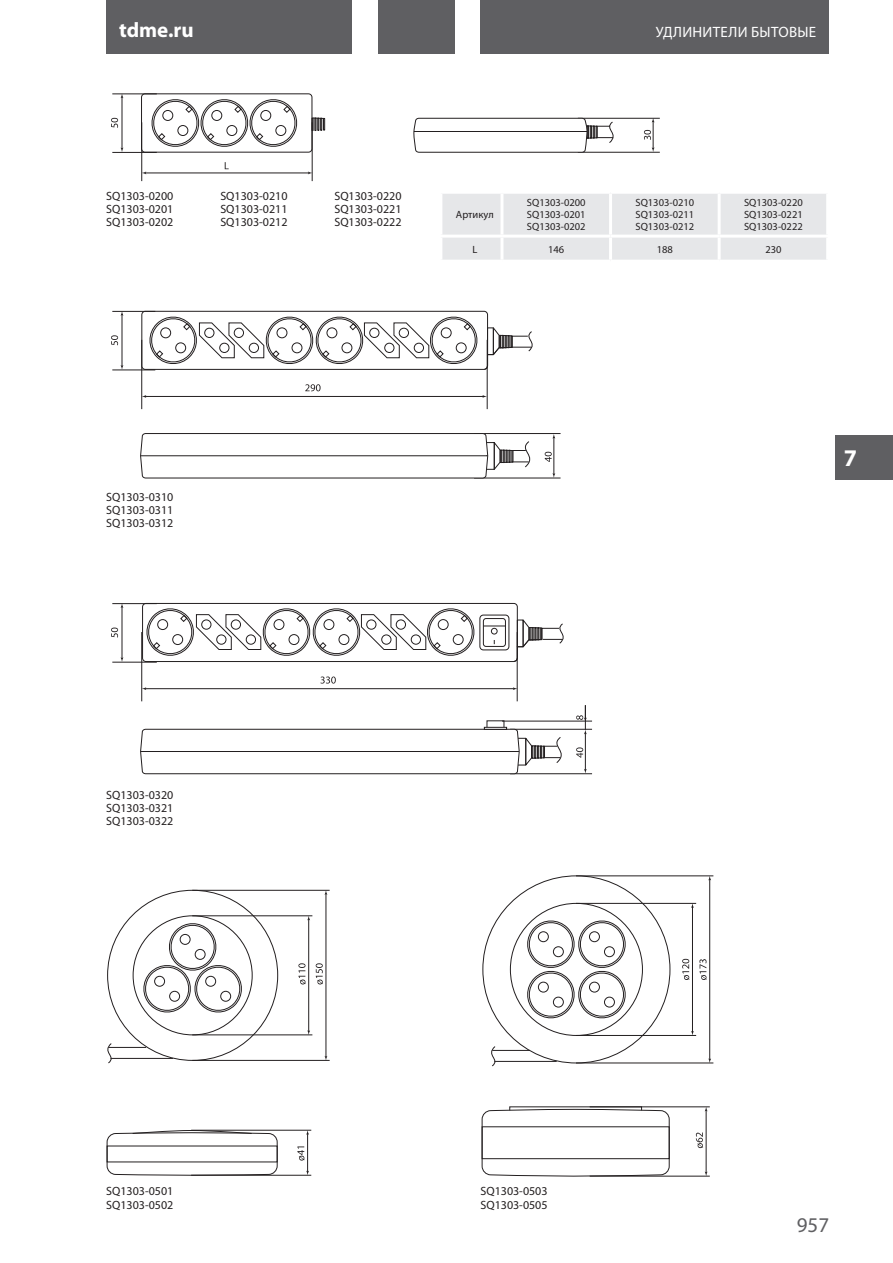
<style>
.page{position:relative;width:893px;height:1263px;background:#fff}
.page>*{position:absolute;margin:0;border:0;box-sizing:border-box;transform-origin:0 0}
.t1{font:700 24px "Myriad Pro";color:#fff}
.t2{font:700 21px "Myriad Pro";color:#fff}
.t3{font:21px "Myriad Pro";color:#5f5f62}
.t4{font:15px "Myriad Pro";letter-spacing:.02em;color:#fff}
.Подпись_чертежа{font:12px "Myriad Pro";color:#231f20}
.Таблица{font:10.5px "Myriad Pro";color:#231f20}
</style>
<div class="page">
<div style="left:480px;top:0;width:349px;height:54px;background:#5f5f62"></div>
<div style="left:378px;top:0;width:77px;height:54px;background:#5f5f62"></div>
<div style="left:106px;top:0;width:245px;height:54px;background:#5f5f62"></div>
<div style="left:835px;top:435px;width:58px;height:44px;background:#5f5f62"></div>
<div style="left:141px;top:311px;width:347px;height:59px;border:1px solid #231f20;border-radius:3px"></div>
<hr style="left:141px;top:340px;width:1px;height:69px;background:#231f20">
<hr style="left:487px;top:340px;width:1px;height:69px;background:#231f20">
<hr style="left:145px;top:396px;width:339px;height:1px;background:#231f20">
<hr style="left:112px;top:311px;width:43px;height:1px;background:#231f20">
<hr style="left:112px;top:370px;width:43px;height:1px;background:#231f20">
<hr style="left:122px;top:314px;width:1px;height:53px;background:#231f20">
<svg style="left:305px;top:384px;width:16px;height:7px"></svg>
<svg style="left:111px;top:335px;width:7px;height:10px"></svg>
<svg style="left:147px;top:314px;width:386px;height:56px"></svg>
<hr style="left:474px;top:433px;width:87px;height:1px;background:#231f20">
<hr style="left:474px;top:478px;width:87px;height:1px;background:#231f20">
<hr style="left:554px;top:437px;width:1px;height:38px;background:#231f20">
<svg style="left:552px;top:434px;width:3px;height:5px"></svg>
<svg style="left:552px;top:473px;width:3px;height:5px"></svg>
<svg style="left:545px;top:452px;width:7px;height:10px"></svg>
<svg style="left:140px;top:433px;width:398px;height:46px"></svg>
<hr style="left:141px;top:455px;width:346px;height:1px;background:#231f20">
<div style="left:142px;top:603px;width:376px;height:59px;border:1px solid #231f20;border-radius:3px"></div>
<div style="left:479px;top:615px;width:30px;height:35px;border:1px solid #231f20;border-radius:3px"></div>
<div style="left:483px;top:618px;width:23px;height:29px;border:1px solid #231f20;border-radius:3px"></div>
<svg style="left:483px;top:626px;width:22px;height:8px"></svg>
<hr style="left:141px;top:632px;width:1px;height:69px;background:#231f20">
<hr style="left:517px;top:632px;width:1px;height:69px;background:#231f20">
<hr style="left:145px;top:688px;width:369px;height:1px;background:#231f20">
<hr style="left:112px;top:603px;width:45px;height:1px;background:#231f20">
<hr style="left:112px;top:662px;width:45px;height:1px;background:#231f20">
<hr style="left:122px;top:606px;width:1px;height:53px;background:#231f20">
<svg style="left:320px;top:676px;width:16px;height:8px"></svg>
<svg style="left:111px;top:627px;width:7px;height:10px"></svg>
<svg style="left:513px;top:618px;width:51px;height:44px"></svg>
<hr style="left:502px;top:721px;width:90px;height:1px;background:#231f20">
<hr style="left:510px;top:729px;width:82px;height:1px;background:#231f20">
<hr style="left:510px;top:773px;width:82px;height:1px;background:#231f20">
<hr style="left:585px;top:733px;width:1px;height:37px;background:#231f20">
<svg style="left:576px;top:747px;width:7px;height:11px"></svg>
<svg style="left:576px;top:705px;width:11px;height:29px"></svg>
<svg style="left:140px;top:728px;width:430px;height:46px"></svg>
<hr style="left:141px;top:751px;width:378px;height:1px;background:#231f20">
<div style="left:484px;top:727px;width:23px;height:3px;border:1px solid #231f20"></div>
<svg style="left:146px;top:608px;width:329px;height:48px"></svg>
<div style="left:141px;top:93px;width:171px;height:60px;border:1px solid #231f20;border-radius:3px"></div>
<svg style="left:151px;top:99px;width:147px;height:48px"></svg>
<svg style="left:312px;top:118px;width:13px;height:13px"></svg>
<hr style="left:141px;top:122px;width:1px;height:59px;background:#231f20">
<hr style="left:312px;top:122px;width:1px;height:59px;background:#231f20">
<hr style="left:145px;top:173px;width:164px;height:1px;background:#231f20">
<hr style="left:112px;top:94px;width:45px;height:1px;background:#231f20">
<hr style="left:112px;top:152px;width:45px;height:1px;background:#231f20">
<hr style="left:122px;top:97px;width:1px;height:52px;background:#231f20">
<svg style="left:111px;top:118px;width:7px;height:10px"></svg>
<hr style="left:578px;top:118px;width:82px;height:1px;background:#231f20">
<hr style="left:578px;top:152px;width:82px;height:1px;background:#231f20">
<svg style="left:644px;top:118px;width:10px;height:34px"></svg>
<svg style="left:413px;top:118px;width:207px;height:35px"></svg>
<hr style="left:414px;top:131px;width:173px;height:1px;background:#231f20">
<div style="left:442px;top:194px;width:384px;height:66px;background:#e6e7e9"></div>
<hr style="left:500px;top:194px;width:3px;height:41px;background:#fff">
<hr style="left:609px;top:194px;width:3px;height:41px;background:#fff">
<hr style="left:718px;top:194px;width:3px;height:41px;background:#fff">
<hr style="left:439px;top:235px;width:63px;height:3px;background:#fff">
<hr style="left:502px;top:235px;width:109px;height:3px;background:#fff">
<hr style="left:500px;top:238px;width:3px;height:22px;background:#fff">
<hr style="left:611px;top:235px;width:108px;height:3px;background:#fff">
<hr style="left:609px;top:238px;width:3px;height:22px;background:#fff">
<hr style="left:719px;top:235px;width:110px;height:3px;background:#fff">
<hr style="left:718px;top:238px;width:3px;height:22px;background:#fff">
<svg style="left:141px;top:920px;width:103px;height:95px"></svg>
<hr style="left:111px;top:1058px;width:62px;height:1px;background:#231f20">
<hr style="left:109px;top:1047px;width:37px;height:1px;background:#231f20">
<svg style="left:107px;top:1043px;width:10px;height:21px"></svg>
<hr style="left:192px;top:1060px;width:138px;height:1px;background:#231f20">
<hr style="left:192px;top:890px;width:138px;height:1px;background:#231f20">
<hr style="left:192px;top:915px;width:120px;height:1px;background:#231f20">
<hr style="left:192px;top:1034px;width:120px;height:1px;background:#231f20">
<hr style="left:326px;top:893px;width:1px;height:164px;background:#231f20">
<svg style="left:316px;top:963px;width:7px;height:21px"></svg>
<hr style="left:308px;top:919px;width:1px;height:113px;background:#231f20">
<svg style="left:298px;top:963px;width:8px;height:21px"></svg>
<hr style="left:191px;top:1130px;width:120px;height:1px;background:#231f20">
<hr style="left:191px;top:1175px;width:120px;height:1px;background:#231f20">
<hr style="left:307px;top:1133px;width:1px;height:39px;background:#231f20">
<svg style="left:297px;top:1146px;width:8px;height:14px"></svg>
<svg style="left:106px;top:1130px;width:172px;height:46px"></svg>
<svg style="left:524px;top:918px;width:103px;height:103px"></svg>
<hr style="left:494px;top:1061px;width:63px;height:1px;background:#231f20">
<hr style="left:492px;top:1050px;width:38px;height:1px;background:#231f20">
<svg style="left:491px;top:1046px;width:10px;height:21px"></svg>
<hr style="left:576px;top:1063px;width:137px;height:1px;background:#231f20">
<hr style="left:576px;top:876px;width:137px;height:1px;background:#231f20">
<hr style="left:576px;top:903px;width:120px;height:1px;background:#231f20">
<hr style="left:576px;top:1035px;width:120px;height:1px;background:#231f20">
<hr style="left:709px;top:879px;width:1px;height:181px;background:#231f20">
<svg style="left:708px;top:1058px;width:3px;height:5px"></svg>
<svg style="left:699px;top:959px;width:8px;height:21px"></svg>
<hr style="left:692px;top:906px;width:1px;height:126px;background:#231f20">
<svg style="left:682px;top:959px;width:7px;height:21px"></svg>
<hr style="left:590px;top:1106px;width:120px;height:1px;background:#231f20">
<hr style="left:590px;top:1176px;width:120px;height:1px;background:#231f20">
<hr style="left:706px;top:1110px;width:1px;height:63px;background:#231f20">
<svg style="left:696px;top:1132px;width:7px;height:16px"></svg>
<svg style="left:481px;top:1108px;width:189px;height:69px"></svg>
<div style="left:482px;top:1126px;width:188px;height:33px;border:1px solid #231f20"></div>
<div style="left:509px;top:1106px;width:133px;height:5px;border:1px solid #231f20"></div>
<h2 class="t2" style="left:119px;top:16px;width:76px">tdme.ru</h2>
<p class="t4" style="left:656px;top:23px;width:162px">УДЛИНИТЕЛИ БЫТОВЫЕ</p>
<p class="Подпись_чертежа" style="left:106px;top:188px;width:69px">SQ1303-0200</p>
<p class="Подпись_чертежа" style="left:106px;top:201px;width:69px">SQ1303-0201</p>
<p class="Подпись_чертежа" style="left:106px;top:215px;width:69px">SQ1303-0202</p>
<p class="Подпись_чертежа" style="left:220px;top:188px;width:69px">SQ1303-0210</p>
<p class="Подпись_чертежа" style="left:220px;top:201px;width:69px">SQ1303-0211</p>
<p class="Подпись_чертежа" style="left:220px;top:215px;width:69px">SQ1303-0212</p>
<p class="Подпись_чертежа" style="left:334px;top:188px;width:69px">SQ1303-0220</p>
<p class="Подпись_чертежа" style="left:334px;top:201px;width:69px">SQ1303-0221</p>
<p class="Подпись_чертежа" style="left:334px;top:215px;width:69px">SQ1303-0222</p>
<p class="Таблица" style="left:456px;top:208px;width:39px">Артикул</p>
<p class="Таблица" style="left:527px;top:196px;width:60px">SQ1303-0200</p>
<p class="Таблица" style="left:527px;top:208px;width:60px">SQ1303-0201</p>
<p class="Таблица" style="left:527px;top:220px;width:60px">SQ1303-0202</p>
<p class="Таблица" style="left:635px;top:196px;width:60px">SQ1303-0210</p>
<p class="Таблица" style="left:635px;top:208px;width:60px">SQ1303-0211</p>
<p class="Таблица" style="left:635px;top:220px;width:60px">SQ1303-0212</p>
<p class="Таблица" style="left:744px;top:196px;width:60px">SQ1303-0220</p>
<p class="Таблица" style="left:744px;top:208px;width:60px">SQ1303-0221</p>
<p class="Таблица" style="left:744px;top:220px;width:60px">SQ1303-0222</p>
<p class="Таблица" style="left:472px;top:243px;width:6px">L</p>
<p class="Таблица" style="left:548px;top:243px;width:18px">146</p>
<p class="Таблица" style="left:657px;top:243px;width:18px">188</p>
<p class="Таблица" style="left:765px;top:243px;width:18px">230</p>
<p class="Подпись_чертежа" style="left:106px;top:489px;width:69px">SQ1303-0310</p>
<p class="Подпись_чертежа" style="left:106px;top:503px;width:69px">SQ1303-0311</p>
<p class="Подпись_чертежа" style="left:106px;top:516px;width:69px">SQ1303-0312</p>
<h1 class="t1" style="left:844px;top:442px;width:15px">7</h1>
<p class="Подпись_чертежа" style="left:106px;top:787px;width:69px">SQ1303-0320</p>
<p class="Подпись_чертежа" style="left:106px;top:800px;width:69px">SQ1303-0321</p>
<p class="Подпись_чертежа" style="left:106px;top:814px;width:69px">SQ1303-0322</p>
<p class="Подпись_чертежа" style="left:106px;top:1184px;width:69px">SQ1303-0501</p>
<p class="Подпись_чертежа" style="left:106px;top:1197px;width:69px">SQ1303-0502</p>
<p class="Подпись_чертежа" style="left:480px;top:1184px;width:69px">SQ1303-0503</p>
<p class="Подпись_чертежа" style="left:480px;top:1197px;width:69px">SQ1303-0505</p>
<h2 class="t3" style="left:797px;top:1212px;width:34px">957</h2>
</div>
